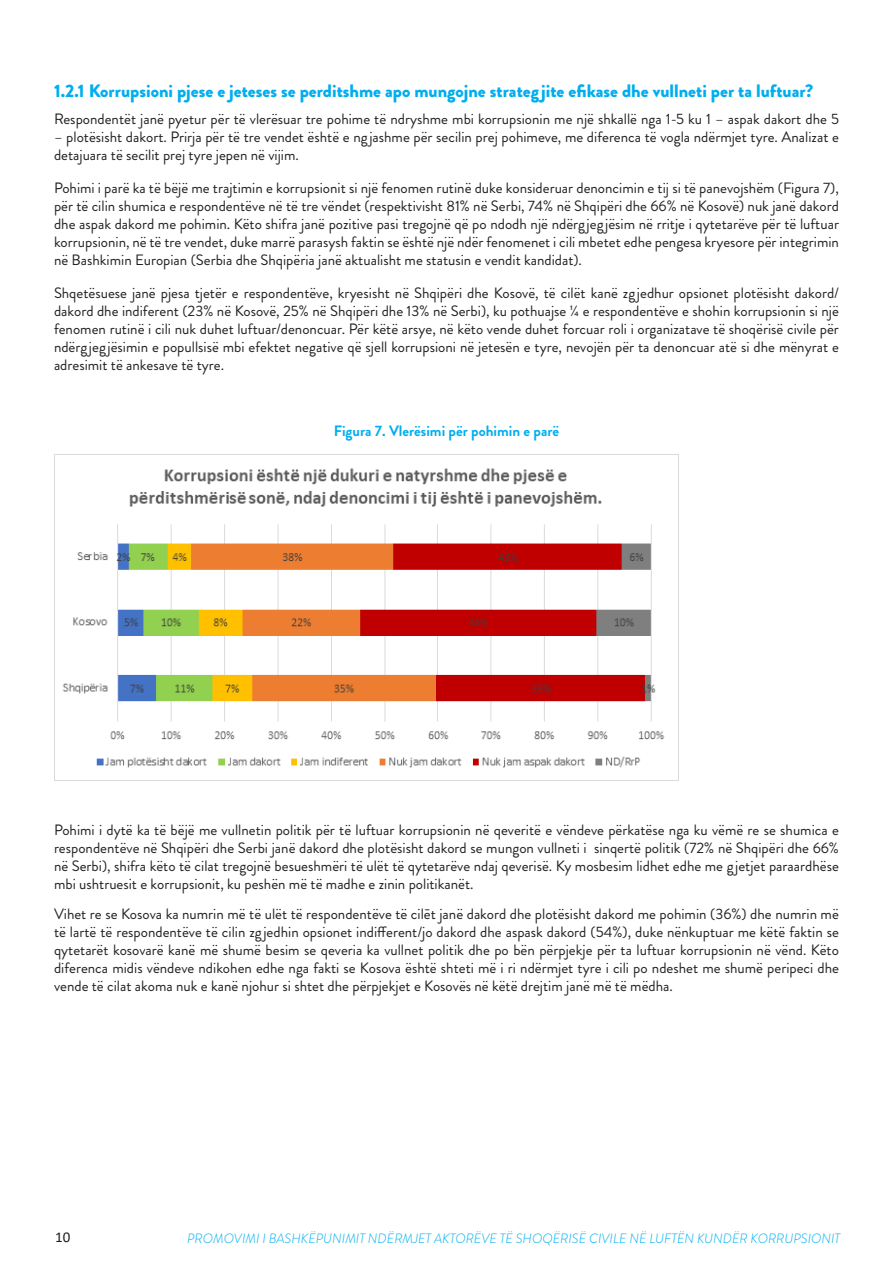
<style>
.page{position:relative;width:893px;height:1263px;background:#fff}
.page>*{position:absolute;margin:0;border:0;box-sizing:border-box;transform-origin:0 0}
.Heading_2{font:900 18px "Brandon Grotesque";color:#00aeef}
.t1{font:15px/18px "Brandon Grotesque";color:#231f20;text-align:justify}
.t2{font:700 15px "Brandon Grotesque";color:#00aeef}
.t3{font:15px "Calibri";color:#231f20}
.t4{font:italic 300 13.5px "Brandon Grotesque";color:#00b0f0}
</style>
<div class="page">
<img style="left:54px;top:455px;width:611px;height:325px">
<p class="Heading_2" style="left:54px;top:78px;width:761px">1.2.1 Korrupsioni pjese e jeteses se perditshme apo mungojne strateg jite efikase dhe vullneti per ta luftuar?</p>
<p class="t1" style="left:54px;top:110px;width:786px">Respondentët janë pyetur për të vlerësuar tre pohime të ndryshme mbi korrupsionin me një shkallë nga 1-5 ku 1 – aspak dakort dhe 5</p>
<p class="t1" style="left:54px;top:128px;width:786px">– plotësisht dakort. Prirja për të tre vendet është e ngjashme për secilin prej pohimeve, me diferenca të vogla ndërmjet tyre. Analizat e detajuara të secilit prej tyre jepen në vijim.</p>
<p class="t1" style="left:54px;top:179px;width:786px">Pohimi i parë ka të bëjë me trajtimin e korrupsionit si një fenomen rutinë duke konsideruar denoncimin e tij si të panevojshëm (Figura 7), për të cilin shumica e respondentëve në të tre vëndet (respektivisht 81% në Serbi, 74% në Shqipëri dhe 66% në Kosovë) nuk janë dakord dhe aspak dakord me pohimin. Këto shifra janë pozitive pasi tregojnë që po ndodh një ndërgjegjësim në rritje i qytetarëve për të luftuar korrupsionin, në të tre vendet, duke marrë parasysh faktin se është një ndër fenomenet i cili mbetet edhe pengesa kryesore për integrimin në Bashkimin Europian (Serbia dhe Shqipëria janë aktualisht me statusin e vendit kandidat).</p>
<p class="t1" style="left:54px;top:284px;width:786px">Shqetësuese janë pjesa tjetër e respondentëve, kryesisht në Shqipëri dhe Kosovë, të cilët kanë zgjedhur opsionet plotësisht dakord/ dakord dhe indiferent (23% në Kosovë, 25% në Shqipëri dhe 13% në Serbi), ku pothuajse ¼ e respondentëve e shohin korrupsionin si një fenomen rutinë i cili nuk duhet luftuar/denoncuar. Për këtë arsye, në këto vende duhet forcuar roli i organizatave të shoqërisë civile për ndërgjegjësimin e popullsisë mbi efektet negative që sjell korrupsioni në jetesën e tyre, nevojën për ta denoncuar atë si dhe mënyrat e adresimit të ankesave të tyre.</p>
<p class="t2" style="left:334px;top:421px;width:227px">Figura 7. Vlerësimi për pohimin e parë</p>
<p class="t1" style="left:54px;top:821px;width:787px">Pohimi i dytë ka të bëjë me vullnetin politik për të luftuar korrupsionin në qeveritë e vëndeve përkatëse nga ku vëmë re se shumica e respondentëve në Shqipëri dhe Serbi janë dakord dhe plotësisht dakord se mungon vullneti i sinqertë politik (72% në Shqipëri dhe 66% në Serbi), shifra këto të cilat tregojnë besueshmëri të ulët të qytetarëve ndaj qeverisë. Ky mosbesim lidhet edhe me gjetjet paraardhëse mbi ushtruesit e korrupsionit, ku peshën më të madhe e zinin politikanët.</p>
<p class="t1" style="left:54px;top:905px;width:787px">Vihet re se Kosova ka numrin më të ulët të respondentëve të cilēt janë dakord dhe plotësisht dakord me pohimin (36%) dhe numrin më të lartë të respondentëve të cilin zgjedhin opsionet indifferent/jo dakord dhe aspask dakord (54%), duke nënkuptuar me këtë faktin se qytetarët kosovarë kanë më shumë besim se qeveria ka vullnet politik dhe po bën përpjekje për ta luftuar korrupsionin në vënd. Këto diferenca midis vëndeve ndikohen edhe nga fakti se Kosova është shteti më i ri ndërmjet tyre i cili po ndeshet me shumë peripeci dhe vende të cilat akoma nuk e kanë njohur si shtet dhe përpjekjet e Kosovës në këtë drejtim janë më të mëdha.</p>
<p class="t3" style="left:55px;top:1227px;width:17px">10</p>
<p class="t4" style="left:187px;top:1229px;width:655px">PROMOVIMI I BASHKËPUNIMIT NDËRMJET AKTORËVE TË SHOQËRISË CIVILE NË LUFTËN KUNDËR KORRUPSIONIT</p>
</div>
